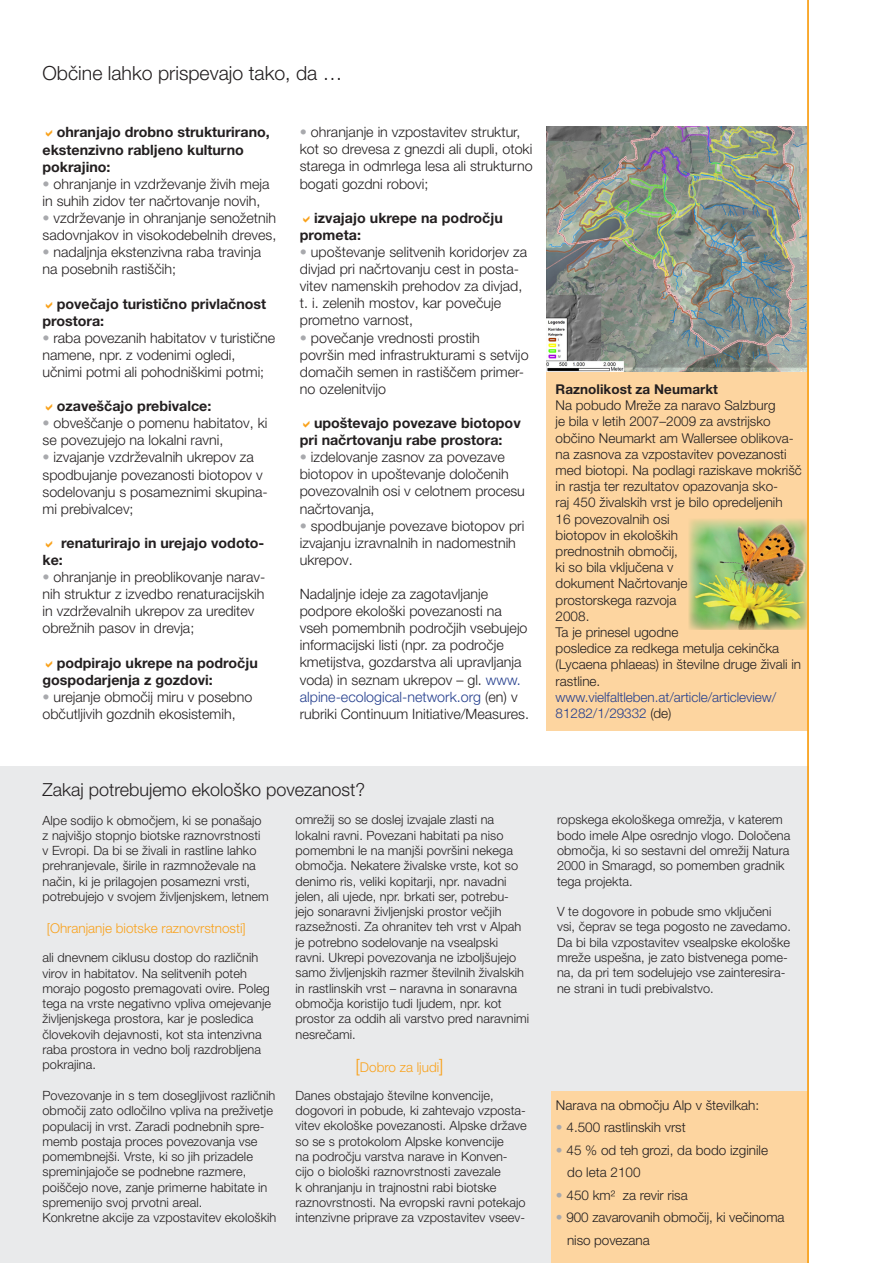
<style>
.page{position:relative;width:893px;height:1263px;background:#fff}
.page>*{position:absolute;margin:0;border:0;box-sizing:border-box;transform-origin:0 0}
.t1{font:300 19.5px "Helvetica Neue LT Pro";color:#231f20}
.t2{font:300 18px "Helvetica Neue LT Pro";color:#231f20}
.t3{font:300 14.25px/17.1px "Helvetica Neue LT Pro";color:#231f20}
.t4{font:700 14.25px/17.1px "Helvetica Neue LT Pro";color:#231f20}
.t5{font:300 14.25px/17.1px "Helvetica Neue LT";color:#231f20}
.t6{font:300 13.5px/16.2px "Helvetica Neue LT Pro";color:#231f20}
.t7{font:300 13.5px "Helvetica Neue LT Pro";letter-spacing:-.005em;color:#253f8e}
.t8{font:300 13.5px "Helvetica Neue LT Pro";color:#f9a21c}
.t9{font:700 13.5px "Helvetica Neue LT Pro";letter-spacing:.005em;color:#231f20}
.t10{font:300 12.75px/15.3px "Helvetica Neue LT Pro";letter-spacing:.005em;color:#231f20}
.s1{color:#a8a9ad}
.s2{font-family:"Helvetica Neue LT";color:#a8a9ad}
.s3{color:#253f8e}
.s4{color:#231f20}
.s5{font-size:18px}
</style>
<div class="page">
<div style="left:0;top:766px;width:808px;height:497px;background:#e9eaeb"></div>
<div style="left:546px;top:322px;width:262px;height:408px;background:#fdd5a0"></div>
<img style="left:546px;top:126px;width:261px;height:245px">
<div style="left:551px;top:1091px;width:256px;height:172px;background:#fdd5a0"></div>
<img style="left:689px;top:519px;width:118px;height:111px">
<hr style="left:807px;top:0;width:2px;height:1263px;background:#f9a21c">
<p class="t1" style="left:43px;top:61px;width:301px">Občine lahko prispevajo tako, da …</p>
<p class="t4" style="left:43px;top:123px;width:229px;text-indent:14px">ohranjajo drobno strukturirano, ekstenzivno rabljeno kulturno pokrajino:</p>
<p class="t3" style="left:43px;top:175px;width:229px"><span class="s1">•</span> ohranjanje in vzdrževanje živih meja in suhih zidov ter načrtovanje novih,</p>
<p class="t3" style="left:43px;top:209px;width:235px"><span class="s1">•</span> vzdrževanje in ohranjanje senožetnih sadovnjakov in visokodebelnih dreves,</p>
<p class="t3" style="left:43px;top:243px;width:220px"><span class="s1">•</span> nadaljnja ekstenzivna raba travinja na posebnih rastiščih;</p>
<p class="t4" style="left:43px;top:294px;width:225px;text-indent:14px">povečajo turistično privlačnost prostora:</p>
<p class="t3" style="left:43px;top:329px;width:234px"><span class="s2">•</span> raba povezanih habitatov v turistične namene, npr. z vodenimi ogledi, učnimi potmi ali pohodniškimi potmi;</p>
<p class="t4" style="left:57px;top:397px;width:156px">ozaveščajo prebivalce:</p>
<p class="t3" style="left:43px;top:414px;width:226px"><span class="s2">•</span> obveščanje o pomenu habitatov, ki se povezujejo na lokalni ravni,</p>
<p class="t3" style="left:43px;top:448px;width:227px"><span class="s1">•</span> izvajanje vzdrževalnih ukrepov za spodbujanje povezanosti biotopov v sodelovanju s posameznimi skupina&shy;mi prebivalcev;</p>
<p class="t4" style="left:43px;top:534px;width:223px;text-indent:19px">renaturirajo in urejajo vodoto&shy;ke:</p>
<p class="t5" style="left:43px;top:568px;width:224px"><span class="s1">•</span> ohranjanje in preoblikovanje narav&shy;nih struktur z izvedbo renaturacijskih in vzdrževalnih ukrepov za ureditev obrežnih pasov in drevja;</p>
<p class="t4" style="left:43px;top:654px;width:217px;text-indent:14px">podpirajo ukrepe na področju gospodarjenja z gozdovi:</p>
<p class="t3" style="left:43px;top:688px;width:211px"><span class="s2">•</span> urejanje območij miru v posebno občutljivih gozdnih ekosistemih,</p>
<p class="t3" style="left:300px;top:123px;width:234px"><span class="s2">•</span> ohranjanje in vzpostavitev struktur, kot so drevesa z gnezdi ali dupli, otoki starega in odmrlega lesa ali strukturno bogati gozdni robovi;</p>
<p class="t4" style="left:300px;top:209px;width:205px;text-indent:14px">izvajajo ukrepe na področju prometa:</p>
<p class="t3" style="left:300px;top:243px;width:229px"><span class="s1">•</span> upoštevanje selitvenih koridorjev za divjad pri načrtovanju cest in posta&shy;vitev namenskih prehodov za divjad, t. i. zelenih mostov, kar povečuje prometno varnost,</p>
<p class="t3" style="left:300px;top:329px;width:230px"><span class="s1">•</span> povečanje vrednosti prostih<br>površin med infrastrukturami s setvijo domačih semen in rastiščem primer&shy;no ozelenitvijo</p>
<p class="t4" style="left:300px;top:414px;width:222px;text-indent:14px">upoštevajo povezave biotopov pri načrtovanju rabe prostora:</p>
<p class="t3" style="left:300px;top:448px;width:227px"><span class="s1">•</span> izdelovanje zasnov za povezave biotopov in upoštevanje določenih povezovalnih osi v celotnem procesu načrtovanja,</p>
<p class="t3" style="left:300px;top:517px;width:226px"><span class="s1">•</span> spodbujanje povezave biotopov pri izvajanju izravnalnih in nadomestnih ukrepov.</p>
<p class="t3" style="left:300px;top:585px;width:231px">Nadaljnje ideje za zagotavljanje podpore ekološki povezanosti na vseh pomembnih področjih vsebujejo informacijski listi (npr. za področje kmetijstva, gozdarstva ali upravljanja voda) in seznam ukrepov – gl. <span class="s3">www. alpine-ecological-network.org</span> (en) v rubriki Continuum Initiative/Measures.</p>
<p class="t9" style="left:556px;top:381px;width:164px">Raznolikost za Neumarkt</p>
<p class="t6" style="left:556px;top:397px;width:248px">Na pobudo Mreže za naravo Salzburg<br>je bila v letih 2007–2009 za avstrijsko občino Neumarkt am Wallersee oblikova&shy;na zasnova za vzpostavitev povezanosti med biotopi. Na podlagi raziskave mokrišč in rastja ter rezultatov opazovanja sko-<br>raj 450 živalskih vrst je bilo opredeljenih<br>16 povezovalnih osi<br>biotopov in ekoloških<br>prednostnih območij,<br>ki so bila vključena v<br>dokument Načrtovanje<br>prostorskega razvoja<br>2008.</p>
<p class="t6" style="left:556px;top:624px;width:247px">Ta je prinesel ugodne<br>posledice za redkega metulja cekinčka (Lycaena phlaeas) in številne druge živali in rastline.</p>
<p class="t7" style="left:556px;top:689px;width:222px">www.vielfaltleben.at/article/articleview/</p>
<p class="t7" style="left:556px;top:705px;width:117px">81282/1/29332 <span class="s4">(de)</span></p>
<p class="t2" style="left:43px;top:778px;width:324px">Zakaj potrebujemo ekološko povezanost?</p>
<p class="t10" style="left:43px;top:812px;width:228px">Alpe sodijo k območjem, ki se ponašajo z najvišjo stopnjo biotske raznovrstnosti v Evropi. Da bi se živali in rastline lahko prehranjevale, širile in razmnoževale na način, ki je prilagojen posamezni vrsti, potrebujejo v svojem življenjskem, letnem</p>
<p class="t8" style="left:47px;top:919px;width:201px">[Ohranjanje biotske raznovrstnosti]</p>
<p class="t10" style="left:43px;top:950px;width:230px">ali dnevnem ciklusu dostop do različnih virov in habitatov. Na selitvenih poteh morajo pogosto premagovati ovire. Poleg tega na vrste negativno vpliva omejevanje življenjskega prostora, kar je posledica človekovih dejavnosti, kot sta intenzivna raba prostora in vedno bolj razdrobljena pokrajina.</p>
<p class="t10" style="left:43px;top:1087px;width:234px">Povezovanje in s tem dosegljivost različnih območij zato odločilno vpliva na preživetje populacij in vrst. Zaradi podnebnih spre&shy;memb postaja proces povezovanja vse pomembnejši. Vrste, ki so jih prizadele spreminjajoče se podnebne razmere, poiščejo nove, zanje primerne habitate in spremenijo svoj prvotni areal.</p>
<p class="t10" style="left:43px;top:1210px;width:235px">Konkretne akcije za vzpostavitev ekoloških</p>
<p class="t10" style="left:296px;top:812px;width:235px">omrežij so se doslej izvajale zlasti na lokalni ravni. Povezani habitati pa niso pomembni le na manjši površini nekega območja. Nekatere živalske vrste, kot so denimo ris, veliki kopitarji, npr. navadni jelen, ali ujede, npr. brkati ser, potrebu&shy;jejo sonaravni življenjski prostor večjih razsežnosti. Za ohranitev teh vrst v Alpah je potrebno sodelovanje na vsealpski ravni. Ukrepi povezovanja ne izboljšujejo samo življenjskih razmer številnih živalskih in rastlinskih vrst – naravna in sonaravna območja koristijo tudi ljudem, npr. kot prostor za oddih ali varstvo pred naravnimi nesrečami.</p>
<p class="t8" style="left:356px;top:1058px;width:89px"><span class="s5">[</span>Dobro za ljudi<span class="s5">]</span></p>
<p class="t10" style="left:296px;top:1087px;width:233px">Danes obstajajo številne konvencije, dogovori in pobude, ki zahtevajo vzposta&shy;vitev ekološke povezanosti. Alpske države so se s protokolom Alpske konvencije<br>na področju varstva narave in Konven&shy;cijo o biološki raznovrstnosti zavezale<br>k ohranjanju in trajnostni rabi biotske raznovrstnosti. Na evropski ravni potekajo intenzivne priprave za vzpostavitev vseev-</p>
<p class="t10" style="left:557px;top:812px;width:235px">ropskega ekološkega omrežja, v katerem bodo imele Alpe osrednjo vlogo. Določena območja, ki so sestavni del omrežij Natura 2000 in Smaragd, so pomemben gradnik tega projekta.</p>
<p class="t10" style="left:557px;top:904px;width:235px">V te dogovore in pobude smo vključeni vsi, čeprav se tega pogosto ne zavedamo.<br>Da bi bila vzpostavitev vsealpske ekološke mreže uspešna, je zato bistvenega pome&shy;na, da pri tem sodelujejo vse zainteresira&shy;ne strani in tudi prebivalstvo.</p>
<p class="t6" style="left:556px;top:1096px;width:205px">Narava na območju Alp v številkah:</p>
<p class="t6" style="left:556px;top:1119px;width:131px"><span class="s1">•</span> 4.500 rastlinskih vrst</p>
<p class="t6" style="left:556px;top:1141px;width:214px"><span class="s1">•</span> 45 % od teh grozi, da bodo izginile</p>
<p class="t6" style="left:567px;top:1164px;width:75px">do leta 2100</p>
<p class="t6" style="left:556px;top:1186px;width:133px"><span class="s1">•</span> 450 km² za revir risa</p>
<p class="t6" style="left:567px;top:1206px;width:219px;line-height:22.5px;text-indent:-11px"><span class="s1">•</span> 900 zavarovanih območij, ki večinoma niso povezana</p>
</div>
